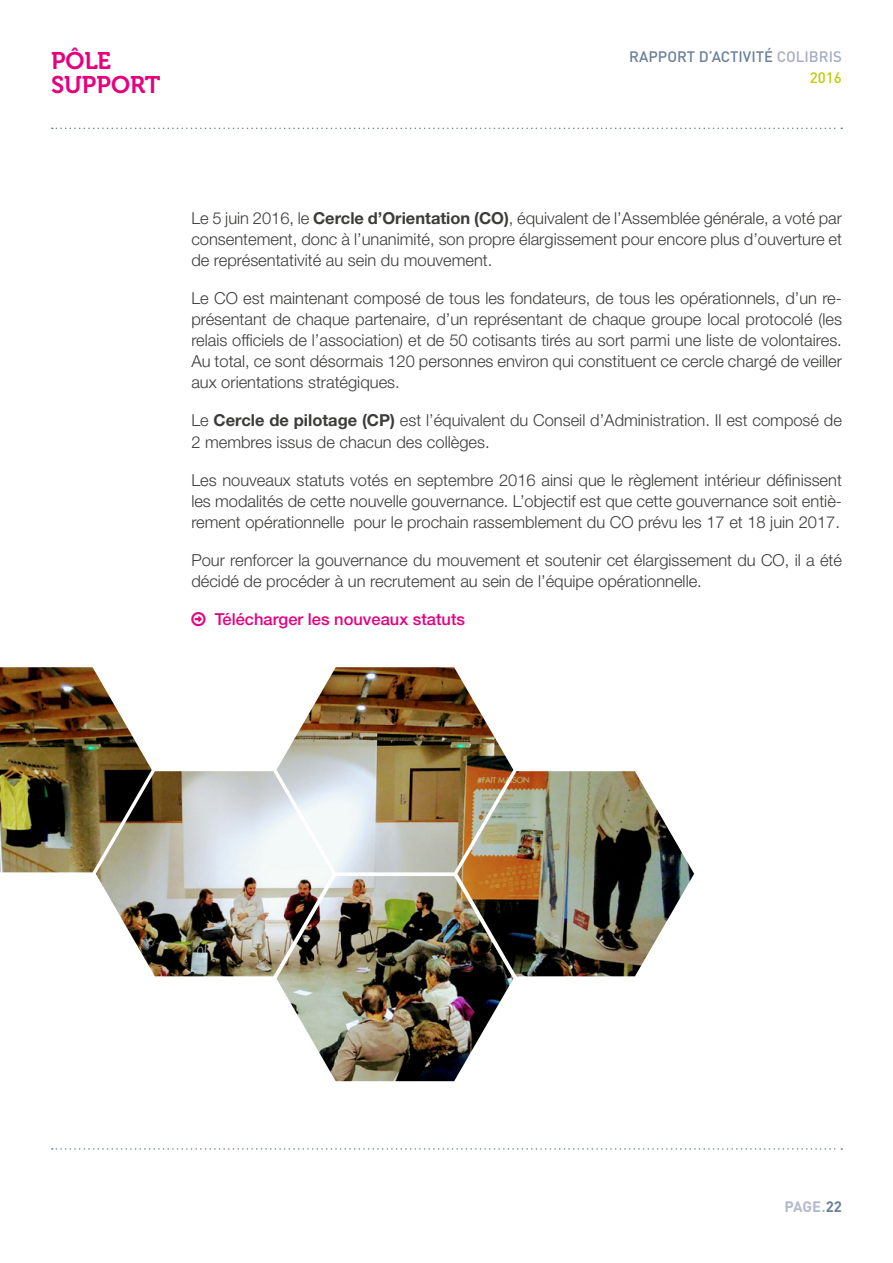
<style>
.page{position:relative;width:893px;height:1263px;background:#fff}
.page>*{position:absolute;margin:0;border:0;box-sizing:border-box;transform-origin:0 0}
.t1{font:24px/23.5px "Museo 700";color:#e5007f}
.t2{font:300 16.5px/21px "Helvetica Neue LT Std";color:#3c3c3b;text-align:justify}
.t3{font:500 16.5px "Helvetica Neue LT Std";color:#e5007f}
.t4{font:500 15px/21px "DIN";color:#6b7f9c;text-align:right}
.t5{font:700 15px "DIN";letter-spacing:-.005em;color:#b4bacb}
.s1{color:#a5adc1}
.s2{color:#bccf00}
.s3{font-weight:700}
.s4{color:#6b7f9c}
</style>
<div class="page">
<svg style="left:52px;top:128px;width:790px;height:1px"></svg>
<svg style="left:52px;top:1148px;width:790px;height:2px"></svg>
<img style="left:0;top:667px;width:694px;height:414px">
<h1 class="t1" style="left:51px;top:49px;width:111px">PÔLE<br>SUPPORT</h1>
<p class="t4" style="left:629px;top:45px;width:214px">RAPPORT D’ACTIVITÉ <span class="s1">COLIBRIS<br></span><span class="s2">2016</span></p>
<p class="t2" style="left:191px;top:208px;width:652px">Le 5 juin 2016, le <span class="s3">Cercle d’Orientation (CO)</span>, équivalent de l’Assemblée générale, a voté par consentement, donc à l’unanimité, son propre élargissement pour encore plus d’ouverture et de représentativité au sein du mouvement.</p>
<p class="t2" style="left:191px;top:288px;width:652px">Le CO est maintenant composé de tous les fondateurs, de tous les opérationnels, d’un re&shy;présentant de chaque partenaire, d’un représentant de chaque groupe local protocolé (les relais officiels de l’association) et de 50 cotisants tirés au sort parmi une liste de volontaires.<br>Au total, ce sont désormais 120 personnes environ qui constituent ce cercle chargé de veiller aux orientations stratégiques.</p>
<p class="t2" style="left:191px;top:410px;width:652px">Le <span class="s3">Cercle de pilotage (CP)</span> est l’équivalent du Conseil d’Administration. Il est composé de<br>2 membres issus de chacun des collèges.</p>
<p class="t2" style="left:191px;top:469px;width:652px">Les nouveaux statuts votés en septembre 2016 ainsi que le règlement intérieur définissent les modalités de cette nouvelle gouvernance. L’objectif est que cette gouvernance soit entiè&shy;rement opérationnelle pour le prochain rassemblement du CO prévu les 17 et 18 juin 2017.</p>
<p class="t2" style="left:191px;top:549px;width:652px">Pour renforcer la gouvernance du mouvement et soutenir cet élargissement du CO, il a été décidé de procéder à un recrutement au sein de l’équipe opérationnelle.</p>
<p class="t3" style="left:215px;top:609px;width:252px">Télécharger les nouveaux statuts</p>
<p class="t5" style="left:784px;top:1197px;width:59px">PAGE.<span class="s4">22</span></p>
</div>
